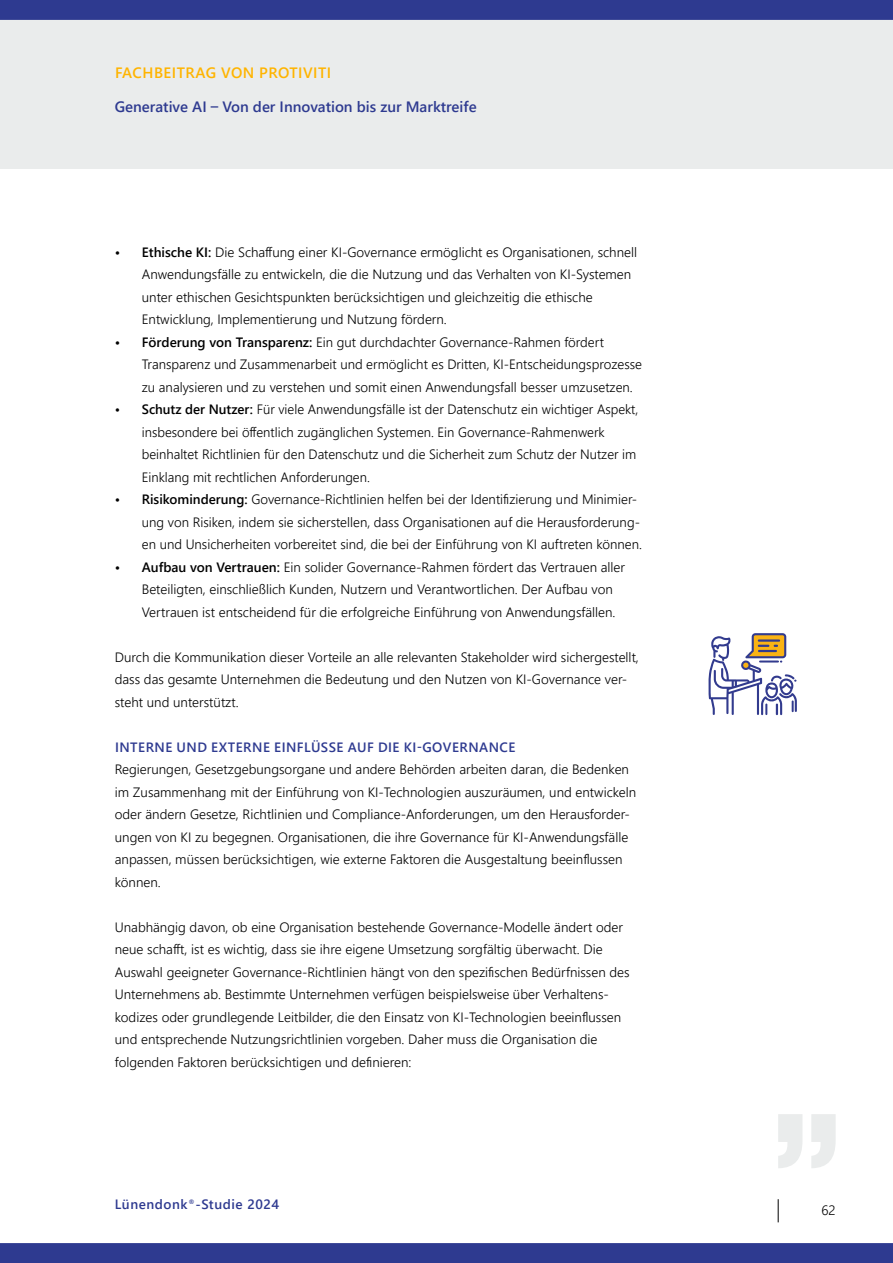
<style>
.page{position:relative;width:893px;height:1263px;background:#fff}
.page>*{position:absolute;margin:0;border:0;box-sizing:border-box;transform-origin:0 0}
.t1{font:600 15px "Segoe UI";color:#2e3a90}
.t2{font:600 15px "Segoe UI";color:#ffb400}
.t3{font:300 13.5px/22.5px "Segoe UI";color:#000}
.t4{font:600 13.5px "Segoe UI";letter-spacing:.035em;color:#2e3a90}
.s1{font-weight:600}
</style>
<div class="page">
<div style="left:0;top:0;width:893px;height:169px;background:#eaecec"></div>
<svg style="left:778px;top:1199px;width:1px;height:23px"></svg>
<div style="left:0;top:1243px;width:893px;height:20px;background:#2e3a90"></div>
<svg style="left:778px;top:1114px;width:58px;height:54px"></svg>
<div style="left:0;top:0;width:893px;height:20px;background:#2e3a90"></div>
<svg style="left:708px;top:633px;width:89px;height:82px"></svg>
<p class="t2" style="left:115px;top:58px;width:18px">Fachbeitrag</p>
<p class="t2" style="left:221px;top:58px;width:12px">von</p>
<p class="t2" style="left:259px;top:58px;width:18px">Protiviti</p>
<p class="t1" style="left:115px;top:92px;width:363px">Generative AI – Von der Innovation bis zur Marktreife</p>
<p class="t3" style="left:142px;top:239px;width:497px;text-indent:-27px"><span class="s1">• Ethische KI:</span> Die Schaffung einer KI-Governance ermöglicht es Organisationen, schnell Anwendungsfälle zu entwickeln, die die Nutzung und das Verhalten von KI-Systemen unter ethischen Gesichtspunkten berücksichtigen und gleichzeitig die ethische Entwicklung, Implementierung und Nutzung fördern.</p>
<p class="t3" style="left:142px;top:329px;width:502px;text-indent:-27px"><span class="s1">• Förderung von Transparenz:</span> Ein gut durchdachter Governance-Rahmen fördert<br>Transparenz und Zusammenarbeit und ermöglicht es Dritten, KI-Entscheidungsprozesse zu analysieren und zu verstehen und somit einen Anwendungsfall besser umzusetzen.</p>
<p class="t3" style="left:142px;top:397px;width:498px;text-indent:-27px"><span class="s1">• Schutz der Nutzer:</span> Für viele Anwendungsfälle ist der Datenschutz ein wichtiger Aspekt, insbesondere bei öffentlich zugänglichen Systemen. Ein Governance-Rahmenwerk beinhaltet Richtlinien für den Datenschutz und die Sicherheit zum Schutz der Nutzer im Einklang mit rechtlichen Anforderungen.</p>
<p class="t3" style="left:142px;top:487px;width:502px;text-indent:-27px"><span class="s1">• Risikominderung:</span> Governance-Richtlinien helfen bei der Identifizierung und Minimier&shy;ung von Risiken, indem sie sicherstellen, dass Organisationen auf die Herausforderung&shy;en und Unsicherheiten vorbereitet sind, die bei der Einführung von KI auftreten können.</p>
<p class="t3" style="left:142px;top:554px;width:485px;text-indent:-27px"><span class="s1">• Aufbau von Vertrauen:</span> Ein solider Governance-Rahmen fördert das Vertrauen aller<br>Beteiligten, einschließlich Kunden, Nutzern und Verantwortlichen. Der Aufbau von<br>Vertrauen ist entscheidend für die erfolgreiche Einführung von Anwendungsfällen.</p>
<p class="t3" style="left:115px;top:644px;width:526px">Durch die Kommunikation dieser Vorteile an alle relevanten Stakeholder wird sichergestellt, dass das gesamte Unternehmen die Bedeutung und den Nutzen von KI-Governance ver&shy;steht und unterstützt.</p>
<p class="t4" style="left:115px;top:734px;width:402px">INTERNE UND EXTERNE EINFLÜSSE AUF DIE KI-GOVERNANCE</p>
<p class="t3" style="left:115px;top:757px;width:523px">Regierungen, Gesetzgebungsorgane und andere Behörden arbeiten daran, die Bedenken im Zusammenhang mit der Einführung von KI-Technologien auszuräumen, und entwickeln oder ändern Gesetze, Richtlinien und Compliance-Anforderungen, um den Herausforder&shy;ungen von KI zu begegnen. Organisationen, die ihre Governance für KI-Anwendungsfälle anpassen, müssen berücksichtigen, wie externe Faktoren die Ausgestaltung beeinflussen können.</p>
<p class="t3" style="left:115px;top:914px;width:516px">Unabhängig davon, ob eine Organisation bestehende Governance-Modelle ändert oder neue schafft, ist es wichtig, dass sie ihre eigene Umsetzung sorgfältig überwacht. Die Auswahl geeigneter Governance-Richtlinien hängt von den spezifischen Bedürfnissen des Unternehmens ab. Bestimmte Unternehmen verfügen beispielsweise über Verhaltens&shy;kodizes oder grundlegende Leitbilder, die den Einsatz von KI-Technologien beeinflussen und entsprechende Nutzungsrichtlinien vorgeben. Daher muss die Organisation die folgenden Faktoren berücksichtigen und definieren:</p>
<p class="t4" style="left:115px;top:1191px;width:166px">Lünendonk<sup>®</sup>-Studie 2024</p>
<p class="t3" style="left:821px;top:1197px;width:16px">62</p>
</div>
